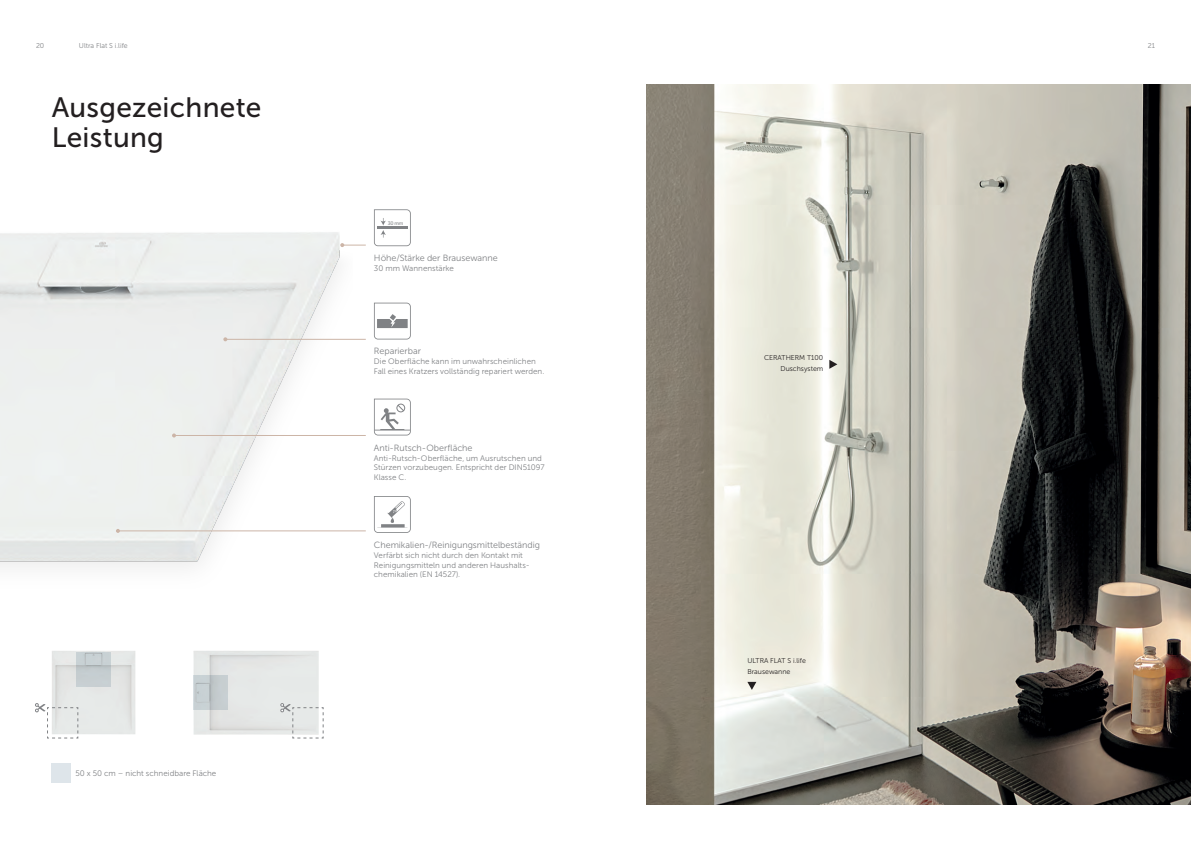
<style>
.page{position:relative;width:1191px;height:842px;background:#fff}
.page>*{position:absolute;margin:0;border:0;box-sizing:border-box;transform-origin:0 0}
.t1{font:28px/30px "Museo Sans 500";letter-spacing:.01em;color:#231f20}
.t2{font:9px "Museo Sans 300";color:#808285}
.t3{font:8px/9.6px "Museo Sans 300";color:#808285}
.t4{font:7px/11px "Museo Sans 300";color:#231f20;text-align:right}
.t5{font:7px "Museo Sans 300";color:#808285}
.t6{font:5px "Museo Sans 500";color:#808285}
</style>
<div class="page">
<img style="left:52px;top:651px;width:83px;height:83px">
<img style="left:193px;top:651px;width:126px;height:84px">
<svg style="left:374px;top:399px;width:37px;height:36px"></svg>
<svg style="left:374px;top:209px;width:37px;height:37px"></svg>
<img style="left:646px;top:84px;width:545px;height:720px">
<svg style="left:829px;top:360px;width:8px;height:9px"></svg>
<svg style="left:374px;top:496px;width:37px;height:37px"></svg>
<svg style="left:374px;top:303px;width:37px;height:36px"></svg>
<svg style="left:193px;top:675px;width:35px;height:35px"></svg>
<svg style="left:76px;top:652px;width:35px;height:34px"></svg>
<div style="left:51px;top:763px;width:20px;height:19px;background:#dee5ea"></div>
<img style="left:0;top:232px;width:352px;height:335px">
<svg style="left:340px;top:243px;width:26px;height:4px"></svg>
<hr style="left:225px;top:339px;width:141px;height:1px;background:#ccb5a7">
<svg style="left:223px;top:337px;width:4px;height:4px"></svg>
<hr style="left:174px;top:435px;width:192px;height:1px;background:#ccb5a7">
<svg style="left:172px;top:433px;width:4px;height:4px"></svg>
<hr style="left:118px;top:530px;width:248px;height:1px;background:#ccb5a7">
<svg style="left:116px;top:529px;width:4px;height:4px"></svg>
<svg style="left:35px;top:703px;width:44px;height:36px"></svg>
<svg style="left:280px;top:703px;width:44px;height:36px"></svg>
<svg style="left:747px;top:682px;width:9px;height:8px"></svg>
<p class="t5" style="left:36px;top:42px;width:10px">20</p>
<p class="t5" style="left:79px;top:42px;width:50px">Ultra Flat S i.life</p>
<p class="t5" style="left:1147px;top:42px;width:9px">21</p>
<h1 class="t1" style="left:52px;top:92px;width:211px">Ausgezeichnete<br>Leistung</h1>
<p class="t3" style="left:75px;top:768px;width:142px">50 x 50 cm – nicht schneidbare Fläche</p>
<p class="t6" style="left:388px;top:221px;width:17px">30 mm</p>
<p class="t2" style="left:374px;top:253px;width:125px">Höhe/Stärke der Brausewanne</p>
<p class="t3" style="left:374px;top:264px;width:81px">30 mm Wannenstärke</p>
<p class="t2" style="left:374px;top:346px;width:49px">Reparierbar</p>
<p class="t3" style="left:374px;top:357px;width:172px">Die Oberfläche kann im unwahrscheinlichen<br>Fall eines Kratzers vollständig repariert werden.</p>
<p class="t2" style="left:374px;top:443px;width:100px">Anti-Rutsch-Oberfläche</p>
<p class="t3" style="left:374px;top:453px;width:172px">Anti-Rutsch-Oberfläche, um Ausrutschen und<br>Stürzen vorzubeugen. Entspricht der DIN51097<br>Klasse C.</p>
<p class="t2" style="left:374px;top:540px;width:168px">Chemikalien-/Reinigungsmittelbeständig</p>
<p class="t3" style="left:374px;top:551px;width:157px">Verfärbt sich nicht durch den Kontakt mit<br>Reinigungsmitteln und anderen Haushalts&shy;chemikalien (EN 14527).</p>
<p class="t4" style="left:764px;top:352px;width:61px">CERATHERM T100<br>Duschsystem</p>
<p class="t4" style="left:747px;top:655px;width:60px;text-align:left">ULTRA FLAT S i.life<br>Brausewanne</p>
</div>
